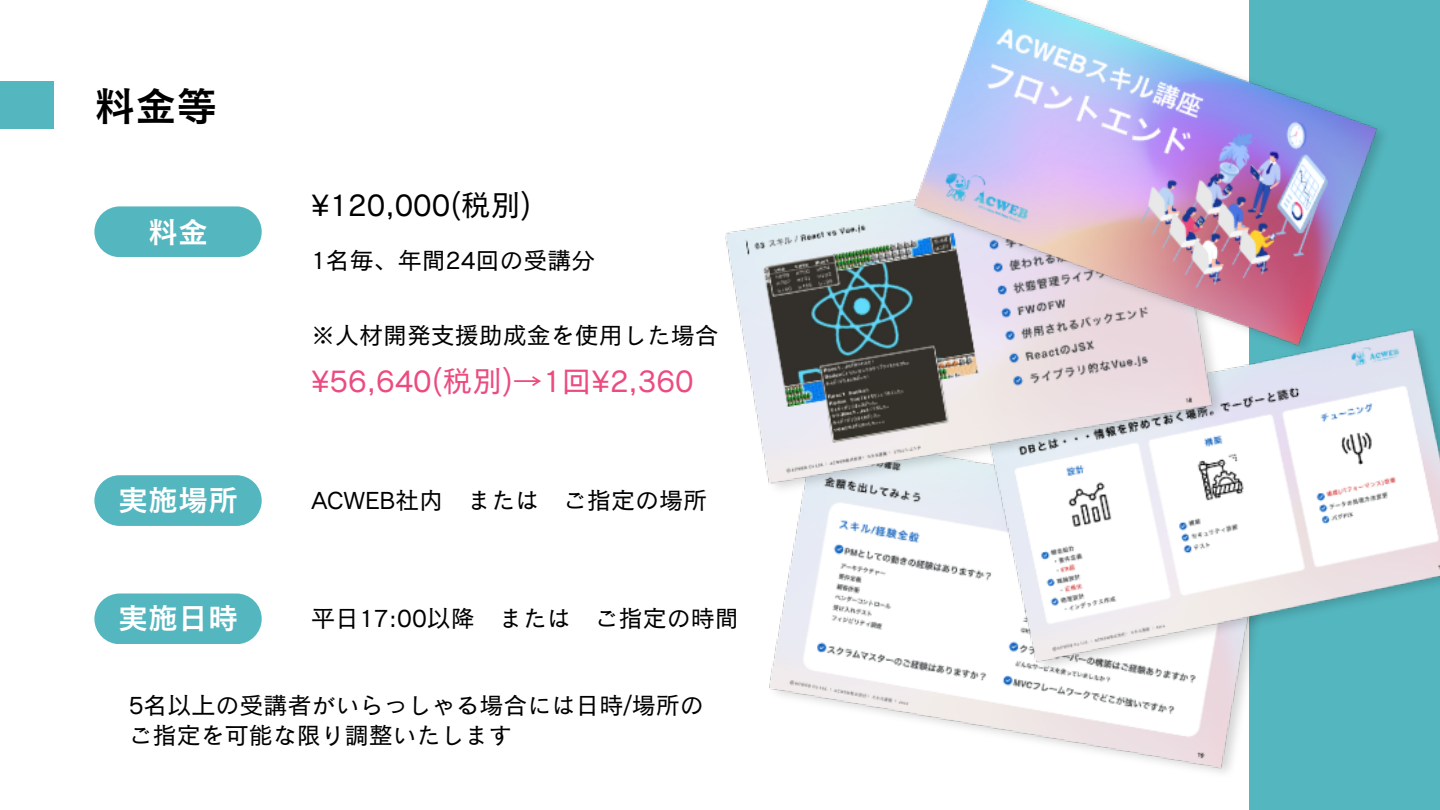
<style>
.page{position:relative;width:1440px;height:810px;background:#fff}
.page>*{position:absolute;margin:0;border:0;box-sizing:border-box;transform-origin:0 0}
.t1{font:41px "Canva Cezanne Pro N DB";color:#000}
.t2{font:30px "Canva Cezanne Pro N M";color:#ec4b7e}
.t3{font:30px "Canva Cezanne Pro N M";color:#000}
.t4{font:30px "Canva Cezanne Pro N DB";color:#fff}
.t5{font:24px/30.8px "Canva Cezanne Pro N M";color:#000}
</style>
<div class="page">
<div style="left:94px;top:475px;width:168px;height:51px;background:#54b6bf;border-radius:25px"></div>
<div style="left:94px;top:206px;width:168px;height:51px;background:#54b6bf;border-radius:25px"></div>
<div style="left:0;top:82px;width:53px;height:47px;background:#54b6bf"></div>
<div style="left:94px;top:594px;width:168px;height:50px;background:#54b6bf;border-radius:25px"></div>
<div style="left:1249px;top:0;width:191px;height:810px;background:#54b6bf"></div>
<img style="left:769px;top:500px;width:477px;height:273px">
<img style="left:980px;top:329px;width:460px;height:349px">
<img style="left:725px;top:200px;width:507px;height:300px">
<img style="left:909px;top:0;width:486px;height:361px">
<h1 class="t1" style="left:94px;top:85px;width:124px">料金等</h1>
<p class="t4" style="left:148px;top:216px;width:59px">料金</p>
<p class="t4" style="left:118px;top:485px;width:121px">実施場所</p>
<p class="t4" style="left:118px;top:603px;width:121px">実施日時</p>
<p class="t3" style="left:311px;top:190px;width:222px">¥120,000(税別)</p>
<p class="t5" style="left:311px;top:245px;width:286px">1名毎、年間24回の受講分</p>
<p class="t5" style="left:311px;top:320px;width:409px">※人材開発支援助成金を使用した場合</p>
<p class="t2" style="left:311px;top:366px;width:384px">¥56,640(税別)→1回¥2,360</p>
<p class="t5" style="left:311px;top:484px;width:398px">ACWEB社内 または ご指定の場所</p>
<p class="t5" style="left:311px;top:603px;width:429px">平日 17:00以降 または ご指定の時間</p>
<p class="t5" style="left:129px;top:689px;width:577px">5名以上の受講者がいらっしゃる場合には日時/場所のご指定を可能な限り調整いたします</p>
</div>
